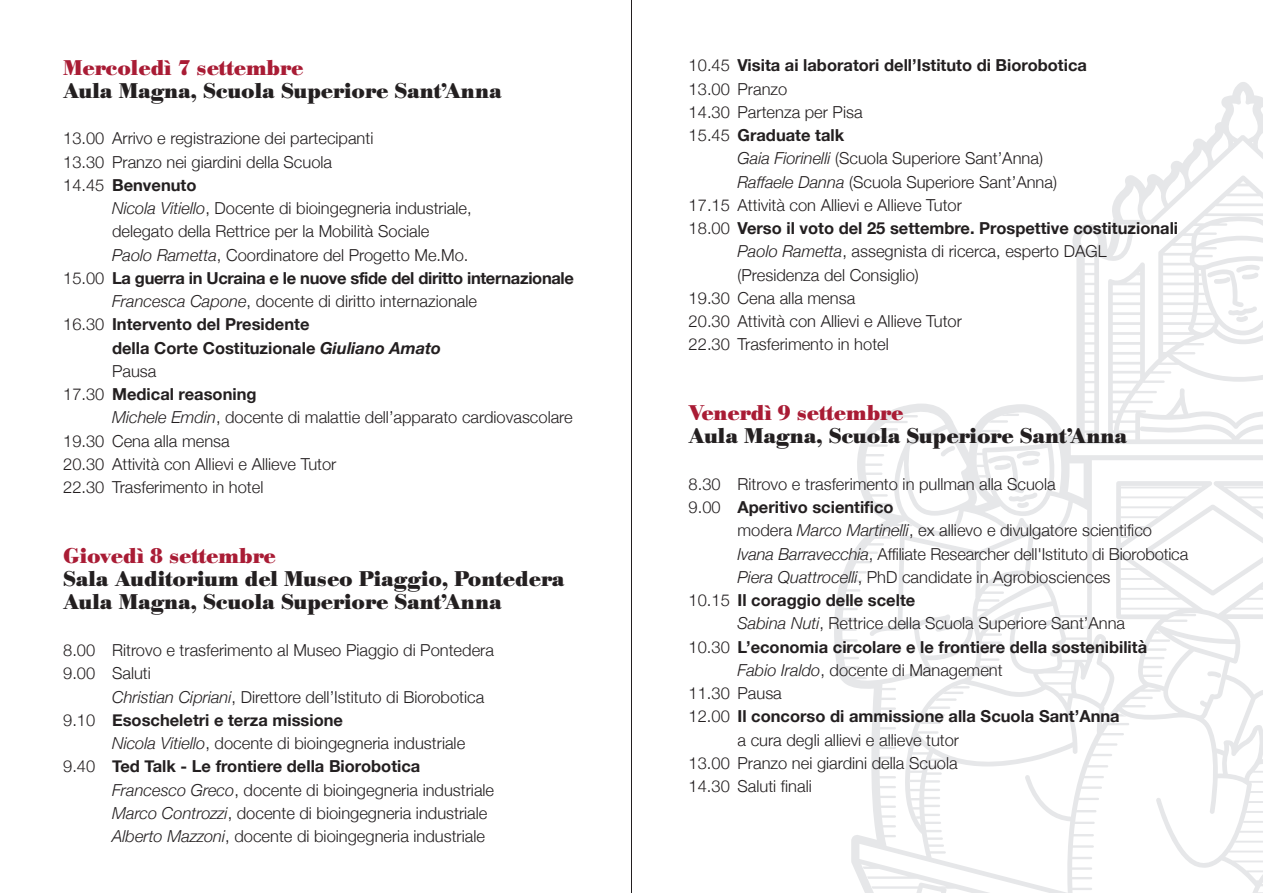
<style>
.page{position:relative;width:1263px;height:893px;background:#fff}
.page>*{position:absolute;margin:0;border:0;box-sizing:border-box;transform-origin:0 0}
.t1{font:700 21px/23.2px "Bodoni BE";color:#231f20}
.t2{font:700 21px "Bodoni BE";color:#a91c35}
.t3{font:300 16.5px/23.2px "Helvetica Neue";color:#231f20}
.t4{font:700 16.5px "Helvetica Neue";color:#231f20}
.t5{font:700 16.5px "Helvetica Neue";letter-spacing:-.02em;color:#231f20}
.s1{font-weight:700}
.s2{font-style:italic}
.s3{font-weight:300}
</style>
<div class="page">
<svg style="left:834px;top:82px;width:429px;height:811px"></svg>
<svg style="left:1207px;top:671px;width:14px;height:7px"></svg>
<svg style="left:1042px;top:619px;width:14px;height:8px"></svg>
<svg style="left:940px;top:446px;width:15px;height:10px"></svg>
<svg style="left:987px;top:449px;width:53px;height:59px"></svg>
<svg style="left:1207px;top:263px;width:53px;height:59px"></svg>
<svg style="left:1146px;top:505px;width:117px;height:90px"></svg>
<svg style="left:989px;top:414px;width:30px;height:9px"></svg>
<svg style="left:982px;top:430px;width:18px;height:2px"></svg>
<svg style="left:978px;top:441px;width:18px;height:2px"></svg>
<svg style="left:924px;top:686px;width:46px;height:30px"></svg>
<svg style="left:920px;top:722px;width:21px;height:2px"></svg>
<svg style="left:917px;top:731px;width:21px;height:3px"></svg>
<hr style="left:631px;top:0;width:1px;height:893px;background:#231f20">
<p class="t2" style="left:63px;top:55px;width:242px">Mercoledì 7 settembre</p>
<p class="t1" style="left:63px;top:79px;width:440px">Aula Magna, Scuola Superiore Sant’Anna</p>
<p class="t3" style="left:63px;top:126px;width:312px">13.00 Arrivo e registrazione dei partecipanti<br>13.30 Pranzo nei giardini della Scuola<br>14.45 <span class="s1">Benvenuto</span></p>
<p class="t3" style="left:112px;top:195px;width:361px"><span class="s2">Nicola Vitiello</span>, Docente di bioingegneria industriale,</p>
<p class="t3" style="left:112px;top:219px;width:319px">delegato della Rettrice per la Mobilità Sociale</p>
<p class="t3" style="left:112px;top:242px;width:358px"><span class="s2">Paolo Rametta</span>, Coordinatore del Progetto Me.Mo.</p>
<p class="t5" style="left:63px;top:265px;width:512px"><span class="s3">15.00</span> La guerra in Ucraina e le nuove sfide del diritto internazionale</p>
<p class="t3" style="left:112px;top:288px;width:366px"><span class="s2">Francesca Capone</span>, docente di diritto internazionale</p>
<p class="t4" style="left:63px;top:312px;width:248px"><span class="s3">16.30</span> Intervento del Presidente</p>
<p class="t4" style="left:112px;top:335px;width:330px">della Corte Costituzionale <span class="s2">Giuliano Amato</span></p>
<p class="t3" style="left:112px;top:358px;width:46px">Pausa</p>
<p class="t4" style="left:63px;top:381px;width:195px"><span class="s3">17.30</span> Medical reasoning</p>
<p class="t3" style="left:112px;top:405px;width:462px"><span class="s2">Michele Emdin</span>, docente di malattie dell’apparato cardiovascolare</p>
<p class="t3" style="left:63px;top:428px;width:168px">19.30 Cena alla mensa</p>
<p class="t3" style="left:63px;top:451px;width:275px">20.30 Attività con Allievi e Allieve Tutor</p>
<p class="t3" style="left:63px;top:474px;width:202px">22.30 Trasferimento in hotel</p>
<p class="t2" style="left:63px;top:543px;width:214px">Giovedì 8 settembre</p>
<p class="t1" style="left:63px;top:568px;width:503px">Sala Auditorium del Museo Piaggio, Pontedera<br>Aula Magna, Scuola Superiore Sant’Anna</p>
<p class="t3" style="left:63px;top:637px;width:432px">8.00 Ritrovo e trasferimento al Museo Piaggio di Pontedera<br>9.00 Saluti</p>
<p class="t3" style="left:63px;top:684px;width:423px;text-indent:49px"><span class="s2">Christian Cipriani</span>, Direttore dell’Istituto di Biorobotica<br>9.10 <span class="s1">Esoscheletri e terza missione</span></p>
<p class="t3" style="left:63px;top:730px;width:404px;text-indent:49px"><span class="s2">Nicola Vitiello</span>, docente di bioingegneria industriale<br>9.40 <span class="s1">Ted Talk - Le frontiere della Biorobotica</span></p>
<p class="t3" style="left:112px;top:777px;width:384px"><span class="s2">Francesco Greco</span>, docente di bioingegneria industriale<br><span class="s2">Marco Controzzi</span>, docente di bioingegneria industriale<br><span class="s2">Alberto Mazzoni</span>, docente di bioingegneria industriale</p>
<p class="t4" style="left:689px;top:52px;width:400px"><span class="s3">10.45</span> Visita ai laboratori dell’Istituto di Biorobotica</p>
<p class="t3" style="left:689px;top:76px;width:100px">13.00 Pranzo</p>
<p class="t3" style="left:689px;top:99px;width:175px">14.30 Partenza per Pisa</p>
<p class="t4" style="left:689px;top:122px;width:157px"><span class="s3">15.45</span> Graduate talk</p>
<p class="t3" style="left:737px;top:146px;width:307px"><span class="s2">Gaia Fiorinelli</span> (Scuola Superiore Sant’Anna)</p>
<p class="t3" style="left:737px;top:169px;width:321px"><span class="s2">Raffaele Danna</span> (Scuola Superiore Sant’Anna)</p>
<p class="t3" style="left:689px;top:192px;width:275px">17.15 Attività con Allievi e Allieve Tutor</p>
<p class="t4" style="left:689px;top:215px;width:491px"><span class="s3">18.00</span> Verso il voto del 25 settembre. Prospettive costituzionali</p>
<p class="t3" style="left:737px;top:239px;width:370px"><span class="s2">Paolo Rametta</span>, assegnista di ricerca, esperto DAGL</p>
<p class="t3" style="left:737px;top:262px;width:183px">(Presidenza del Consiglio)</p>
<p class="t3" style="left:689px;top:285px;width:168px">19.30 Cena alla mensa</p>
<p class="t3" style="left:689px;top:308px;width:275px">20.30 Attività con Allievi e Allieve Tutor</p>
<p class="t3" style="left:689px;top:332px;width:202px">22.30 Trasferimento in hotel</p>
<p class="t2" style="left:689px;top:400px;width:216px">Venerdì 9 settembre</p>
<p class="t1" style="left:689px;top:425px;width:440px">Aula Magna, Scuola Superiore Sant’Anna</p>
<p class="t3" style="left:689px;top:471px;width:369px">8.30 Ritrovo e trasferimento in pullman alla Scuola<br>9.00 <span class="s1">Aperitivo scientifico</span></p>
<p class="t3" style="left:737px;top:518px;width:416px">modera <span class="s2">Marco Martinelli</span>, ex allievo e divulgatore scientifico</p>
<p class="t3" style="left:737px;top:541px;width:452px"><span class="s2">Ivana Barravecchia</span>, Affiliate Researcher dell'Istituto di Biorobotica</p>
<p class="t3" style="left:737px;top:564px;width:374px"><span class="s2">Piera Quattrocelli</span>, PhD candidate in Agrobiosciences</p>
<p class="t4" style="left:689px;top:587px;width:228px"><span class="s3">10.15</span> Il coraggio delle scelte</p>
<p class="t3" style="left:737px;top:611px;width:389px"><span class="s2">Sabina Nuti</span>, Rettrice della Scuola Superiore Sant’Anna</p>
<p class="t4" style="left:689px;top:634px;width:460px"><span class="s3">10.30</span> L’economia circolare e le frontiere della sostenibilità</p>
<p class="t3" style="left:737px;top:657px;width:267px"><span class="s2">Fabio Iraldo</span>, docente di Management</p>
<p class="t3" style="left:689px;top:680px;width:95px">11.30 Pausa</p>
<p class="t4" style="left:689px;top:703px;width:433px"><span class="s3">12.00</span> Il concorso di ammissione alla Scuola Sant’Anna</p>
<p class="t3" style="left:737px;top:727px;width:223px">a cura degli allievi e allieve tutor</p>
<p class="t3" style="left:689px;top:750px;width:270px">13.00 Pranzo nei giardini della Scuola</p>
<p class="t3" style="left:689px;top:773px;width:125px">14.30 Saluti finali</p>
</div>
